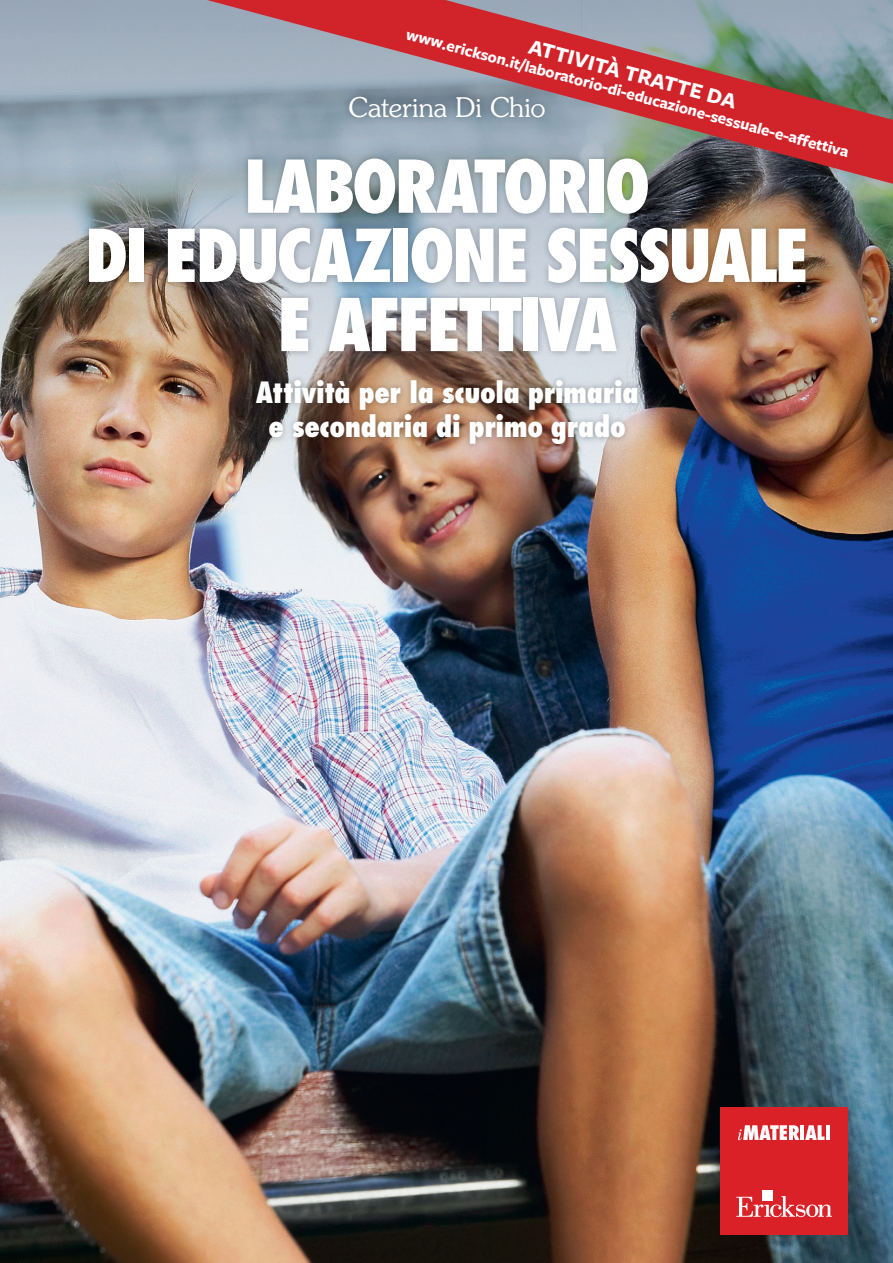
<style>
.page{position:relative;width:893px;height:1263px;background:#fff}
.page>*{position:absolute;margin:0;border:0;box-sizing:border-box;transform-origin:0 0}
.t1{font:800 condensed 70.65px/69.2px "Futura Std";letter-spacing:-.045em;color:#fff;text-align:center}
.t2{font:800 condensed 28.5px/34.7px "Futura Std";letter-spacing:-.015em;color:#fff;text-align:center}
.t3{font:300 27px "Souvenir Std";letter-spacing:-.005em;color:#fff}
.t4{font:700 22.5px "Freight Sans Pro";color:#fff}
.t5{font:700 16.5px "Freight Sans Pro";color:#fff}
</style>
<div class="page">
<img style="left:0;top:568px;width:893px;height:695px">
<img style="left:0;top:95px;width:98px;height:473px">
<img style="left:796px;top:184px;width:97px;height:384px">
<img style="left:98px;top:451px;width:698px;height:117px">
<img style="left:82px;top:90px;width:730px;height:361px">
<div style="left:720px;top:1107px;width:128px;height:128px;background:#da2128"></div>
<svg style="left:736px;top:1196px;width:96px;height:21px"></svg>
<div style="left:762px;top:1191px;width:11px;height:10px;background:#fff"></div>
<svg style="left:738px;top:1125px;width:61px;height:15px"></svg>
<hr style="left:800px;top:1125px;width:4px;height:15px;background:#fff">
<svg style="left:805px;top:1125px;width:19px;height:15px"></svg>
<hr style="left:826px;top:1125px;width:3px;height:15px;background:#fff">
<svg style="left:207px;top:0;width:686px;height:184px;background:#9d7880"></svg>
<p class="t5" style="left:409px;top:23px;width:459px;rotate:15deg">www.erickson.it/laboratorio-di-educazione-sessuale-e-aff ettiva</p>
<h3 class="t4" style="left:533px;top:31px;width:216px;rotate:15deg">ATTIVITÀ TRATTE DA</h3>
<h3 class="t3" style="left:349px;top:91px;width:199px">Caterina Di Chio</h3>
<h1 class="t1" style="left:85px;top:152px;width:726px">LABORATORIO<br>DI EDUCAZIONE SESSUALE<br>E AFFETTIVA</h1>
<h2 class="t2" style="left:256px;top:375px;width:384px">Attività per la scuola primaria e secondaria di primo grado</h2>
</div>
